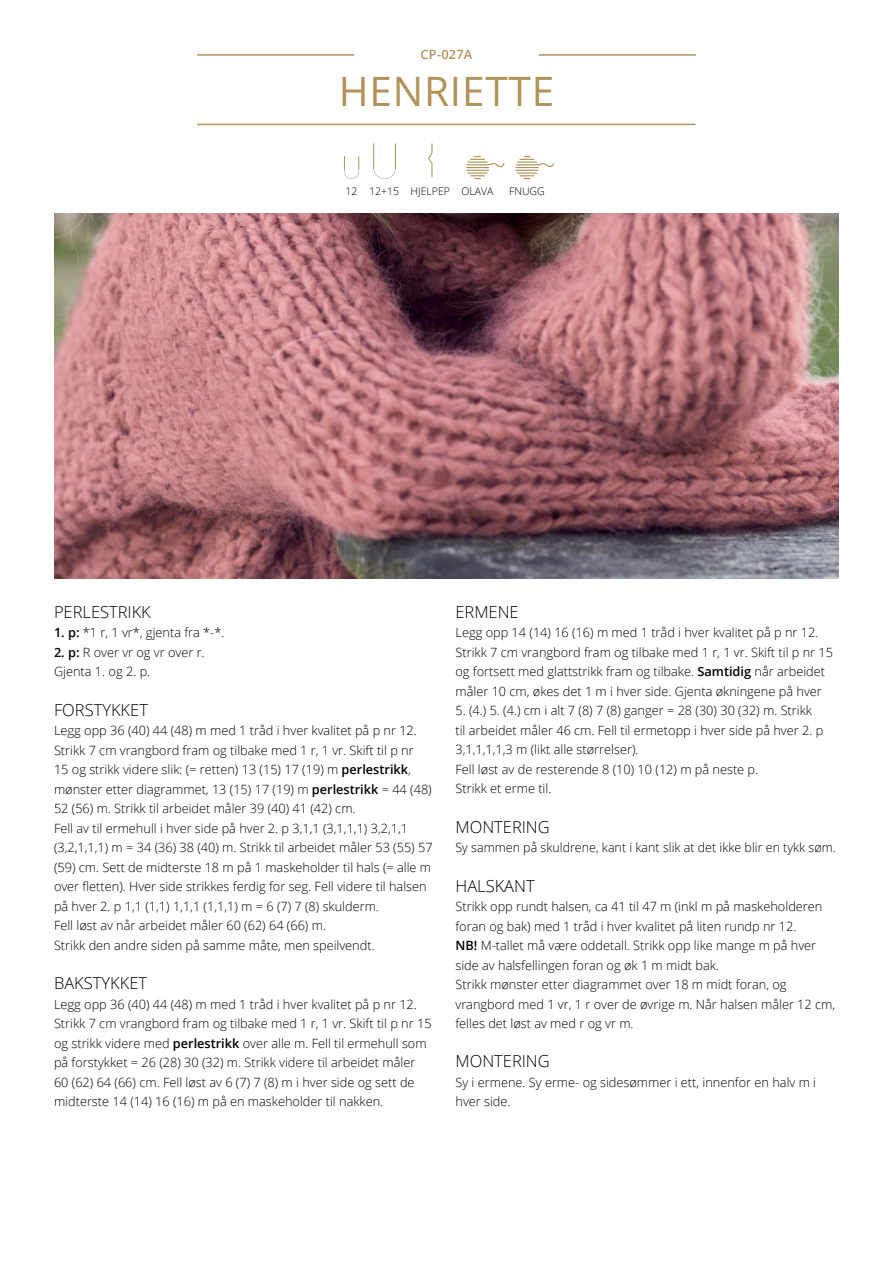
<style>
.page{position:relative;width:893px;height:1263px;background:#fff}
.page>*{position:absolute;margin:0;border:0;box-sizing:border-box;transform-origin:0 0}
.t1{font:40.5px "Open Sans";letter-spacing:.02em;color:#b19359}
.Brødtekst{font:300 16.5px "Open Sans";color:#000}
.Brødtekst-2{font:300 12.75px/19.5px "Open Sans";color:#000}
.t2{font:600 12.75px "Open Sans";letter-spacing:.02em;color:#b19359}
.t3{font:300 10.5px "Open Sans";color:#000}
.s1{font-weight:600}
</style>
<div class="page">
<img style="left:54px;top:213px;width:785px;height:365px">
<hr style="left:197px;top:54px;width:157px;height:2px;background:#b19359">
<hr style="left:539px;top:54px;width:157px;height:2px;background:#b19359">
<hr style="left:197px;top:124px;width:498px;height:1px;background:#b19359">
<svg style="left:373px;top:143px;width:23px;height:36px"></svg>
<svg style="left:466px;top:156px;width:38px;height:23px"></svg>
<svg style="left:515px;top:156px;width:39px;height:23px"></svg>
<svg style="left:344px;top:156px;width:15px;height:23px"></svg>
<svg style="left:428px;top:143px;width:5px;height:35px"></svg>
<p class="t2" style="left:421px;top:45px;width:53px">CP-027A</p>
<p class="t1" style="left:339px;top:64px;width:217px">HENRIETTE</p>
<p class="t3" style="left:346px;top:184px;width:13px">12</p>
<p class="t3" style="left:369px;top:184px;width:31px">12+15</p>
<p class="t3" style="left:411px;top:184px;width:41px">HJELPEP</p>
<p class="t3" style="left:461px;top:184px;width:34px">OLAVA</p>
<p class="t3" style="left:509px;top:184px;width:37px">FNUGG</p>
<p class="Brødtekst" style="left:54px;top:601px;width:98px">PERLESTRIKK</p>
<p class="Brødtekst-2" style="left:54px;top:623px;width:172px"><span class="s1">1. p:</span> *1 r, 1 vr*, gjenta fra *-*.</p>
<p class="Brødtekst-2" style="left:54px;top:642px;width:152px"><span class="s1">2. p:</span> R over vr og vr over r.</p>
<p class="Brødtekst-2" style="left:54px;top:662px;width:98px">Gjenta 1. og 2. p.</p>
<p class="Brødtekst" style="left:54px;top:698px;width:95px">FORSTYKKET</p>
<p class="Brødtekst-2" style="left:54px;top:720px;width:379px">Legg opp 36 (40) 44 (48) m med 1 tråd i hver kvalitet på p nr 12.<br>Strikk 7 cm vrangbord fram og tilbake med 1 r, 1 vr. Skift til p nr<br>15 og strikk videre slik: (= retten) 13 (15) 17 (19) m <span class="s1">perlestrikk</span>, mønster etter diagrammet, 13 (15) 17 (19) m <span class="s1">perlestrikk</span> = 44 (48)<br>52 (56) m. Strikk til arbeidet måler 39 (40) 41 (42) cm.</p>
<p class="Brødtekst-2" style="left:54px;top:818px;width:380px">Fell av til ermehull i hver side på hver 2. p 3,1,1 (3,1,1,1) 3,2,1,1 (3,2,1,1,1) m = 34 (36) 38 (40) m. Strikk til arbeidet måler 53 (55) 57 (59) cm. Sett de midterste 18 m på 1 maskeholder til hals (= alle m over fletten). Hver side strikkes ferdig for seg. Fell videre til halsen på hver 2. p 1,1 (1,1) 1,1,1 (1,1,1) m = 6 (7) 7 (8) skulderm.</p>
<p class="Brødtekst-2" style="left:54px;top:915px;width:274px">Fell løst av når arbeidet måler 60 (62) 64 (66) m.</p>
<p class="Brødtekst-2" style="left:54px;top:935px;width:322px">Strikk den andre siden på samme måte, men speilvendt.</p>
<p class="Brødtekst" style="left:54px;top:972px;width:95px">BAKSTYKKET</p>
<p class="Brødtekst-2" style="left:54px;top:994px;width:379px">Legg opp 36 (40) 44 (48) m med 1 tråd i hver kvalitet på p nr 12.<br>Strikk 7 cm vrangbord fram og tilbake med 1 r, 1 vr. Skift til p nr 15 og strikk videre med <span class="s1">perlestrikk</span> over alle m. Fell til ermehull som på forstykket = 26 (28) 30 (32) m. Strikk videre til arbeidet måler 60 (62) 64 (66) cm. Fell løst av 6 (7) 7 (8) m i hver side og sett de midterste 14 (14) 16 (16) m på en maskeholder til nakken.</p>
<p class="Brødtekst" style="left:455px;top:601px;width:65px">ERMENE</p>
<p class="Brødtekst-2" style="left:455px;top:623px;width:379px">Legg opp 14 (14) 16 (16) m med 1 tråd i hver kvalitet på p nr 12.<br>Strikk 7 cm vrangbord fram og tilbake med 1 r, 1 vr. Skift til p nr 15 og fortsett med glattstrikk fram og tilbake. <span class="s1">Samtidig</span> når arbeidet måler 10 cm, økes det 1 m i hver side. Gjenta økningene på hver</p>
<p class="Brødtekst-2" style="left:455px;top:701px;width:369px">5. (4.) 5. (4.) cm i alt 7 (8) 7 (8) ganger = 28 (30) 30 (32) m. Strikk til arbeidet måler 46 cm. Fell til ermetopp i hver side på hver 2. p<br>3,1,1,1,1,3 m (likt alle størrelser).</p>
<p class="Brødtekst-2" style="left:455px;top:759px;width:304px">Fell løst av de resterende 8 (10) 10 (12) m på neste p.</p>
<p class="Brødtekst-2" style="left:455px;top:779px;width:97px">Strikk et erme til.</p>
<p class="Brødtekst" style="left:455px;top:815px;width:96px">MONTERING</p>
<p class="Brødtekst-2" style="left:455px;top:837px;width:382px">Sy sammen på skuldrene, kant i kant slik at det ikke blir en tykk søm.</p>
<p class="Brødtekst" style="left:455px;top:874px;width:81px">HALSKANT</p>
<p class="Brødtekst-2" style="left:455px;top:896px;width:368px">Strikk opp rundt halsen, ca 41 til 47 m (inkl m på maskeholderen foran og bak) med 1 tråd i hver kvalitet på liten rundp nr 12.<br><span class="s1">NB!</span> M-tallet må være oddetall. Strikk opp like mange m på hver side av halsfellingen foran og øk 1 m midt bak.</p>
<p class="Brødtekst-2" style="left:455px;top:974px;width:333px">Strikk mønster etter diagrammet over 18 m midt foran, og</p>
<p class="Brødtekst-2" style="left:455px;top:994px;width:381px">vrangbord med 1 vr, 1 r over de øvrige m. Når halsen måler 12 cm, felles det løst av med r og vr m.</p>
<p class="Brødtekst" style="left:455px;top:1050px;width:96px">MONTERING</p>
<p class="Brødtekst-2" style="left:455px;top:1072px;width:362px">Sy i ermene. Sy erme- og sidesømmer i ett, innenfor en halv m i hver side.</p>
</div>
